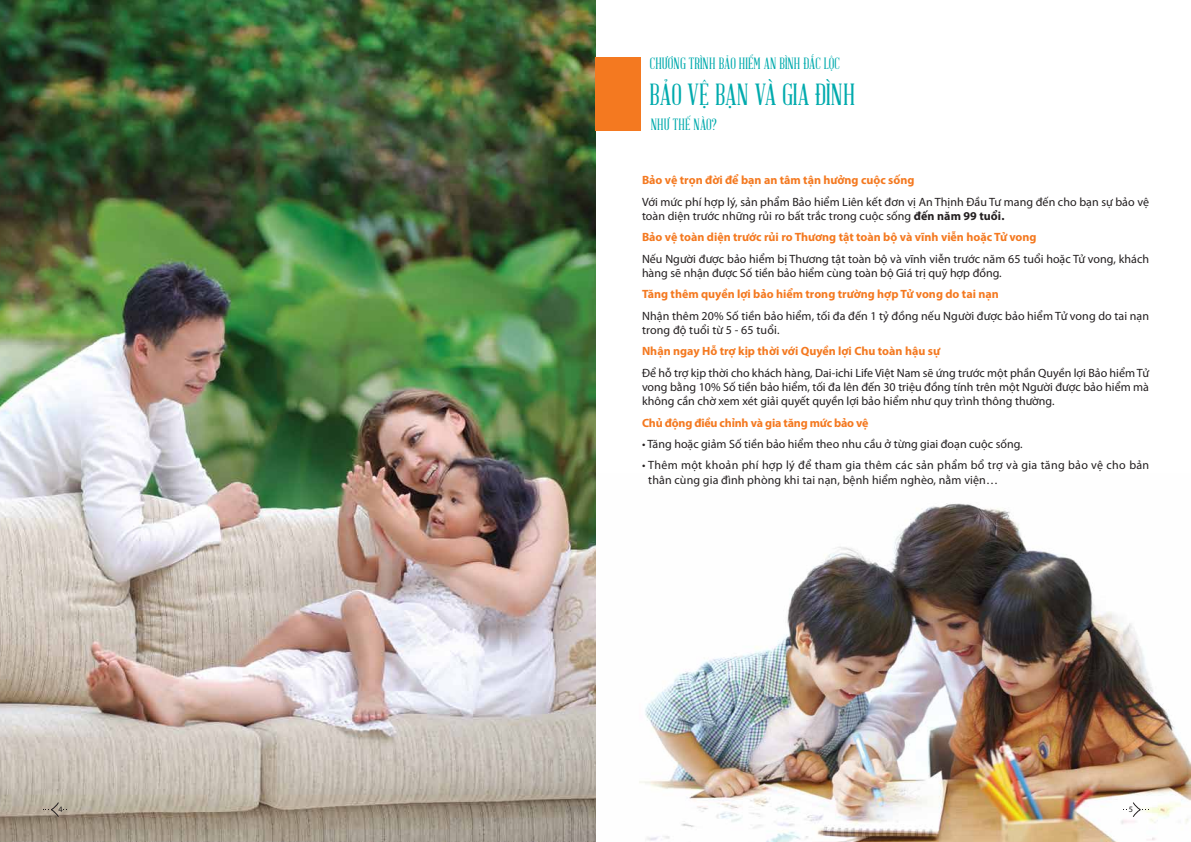
<style>
.page{position:relative;width:1191px;height:842px;background:#fff}
.page>*{position:absolute;margin:0;border:0;box-sizing:border-box;transform-origin:0 0}
.t1{font:30px "VL Abraham Lincoln";letter-spacing:.005em;color:#00aaad}
.t2{font:16px "VL Abraham Lincoln";letter-spacing:.005em;color:#00aaad}
.t3{font:12px/14.4px "Myriad Pro";letter-spacing:.005em;color:#231f20}
.t4{font:700 12px "Myriad Pro";color:#f47920}
.t5{font:8.3px "Myriad Pro";color:#231f20}
.s1{font-weight:700}
</style>
<div class="page">
<img style="left:0;top:0;width:595px;height:842px">
<img style="left:639px;top:503px;width:551px;height:339px">
<svg style="left:1123px;top:802px;width:26px;height:15px"></svg>
<svg style="left:43px;top:802px;width:24px;height:15px"></svg>
<div style="left:595px;top:57px;width:46px;height:73px;background:#f47920"></div>
<h2 class="t2" style="left:650px;top:54px;width:191px">CHƯƠNG TRÌNH BẢO HIỂM AN BÌNH ĐẮC LỘC</h2>
<h1 class="t1" style="left:649px;top:76px;width:207px">BẢO VỆ BẠN VÀ GIA ĐÌNH</h1>
<h2 class="t2" style="left:651px;top:115px;width:67px">NHƯ THẾ NÀO?</h2>
<p class="t4" style="left:642px;top:172px;width:274px">Bảo vệ trọn đời để bạn an tâm tận hưởng cuộc sống</p>
<p class="t3" style="left:642px;top:194px;width:508px">Với mức phí hợp lý, sản phẩm Bảo hiểm Liên kết đơn vị An Thịnh Đầu Tư mang đến cho bạn sự bảo vệ toàn diện trước những rủi ro bất trắc trong cuộc sống <span class="s1">đến năm 99 tuổi.</span></p>
<p class="t4" style="left:642px;top:229px;width:396px">Bảo vệ toàn diện trước rủi ro Thương tật toàn bộ và vĩnh viễn hoặc Tử vong</p>
<p class="t3" style="left:642px;top:251px;width:508px">Nếu Người được bảo hiểm bị Thương tật toàn bộ và vĩnh viễn trước năm 65 tuổi hoặc Tử vong, khách hàng sẽ nhận được Số tiền bảo hiểm cùng toàn bộ Giá trị quỹ hợp đồng.</p>
<p class="t4" style="left:642px;top:286px;width:358px">Tăng thêm quyền lợi bảo hiểm trong trường hợp Tử vong do tai nạn</p>
<p class="t3" style="left:642px;top:308px;width:508px">Nhận thêm 20% Số tiền bảo hiểm, tối đa đến 1 tỷ đồng nếu Người được bảo hiểm Tử vong do tai nạn trong độ tuổi từ 5 - 65 tuổi.</p>
<p class="t4" style="left:642px;top:343px;width:299px">Nhận ngay Hỗ trợ kịp thời với Quyền lợi Chu toàn hậu sự</p>
<p class="t3" style="left:642px;top:365px;width:508px;text-align:justify">Để hỗ trợ kịp thời cho khách hàng, Dai-ichi Life Việt Nam sẽ ứng trước một phần Quyền lợi Bảo hiểm Tử vong bằng 10% Số tiền bảo hiểm, tối đa lên đến 30 triệu đồng tính trên một Người được bảo hiểm mà không cần chờ xem xét giải quyết quyền lợi bảo hiểm như quy trình thông thường.</p>
<p class="t4" style="left:642px;top:415px;width:228px">Chủ động điều chỉnh và gia tăng mức bảo vệ</p>
<p class="t3" style="left:642px;top:436px;width:382px">• Tăng hoặc giảm Số tiền bảo hiểm theo nhu cầu ở từng giai đoạn cuộc sống.</p>
<p class="t3" style="left:648px;top:458px;width:502px;text-indent:-6px">• Thêm một khoản phí hợp lý để tham gia thêm các sản phẩm bổ trợ và gia tăng bảo vệ cho bản thân cùng gia đình phòng khi tai nạn, bệnh hiểm nghèo, nằm viện…</p>
<p class="t5" style="left:59px;top:804px;width:6px">4</p>
<p class="t5" style="left:1129px;top:804px;width:6px">5</p>
</div>
